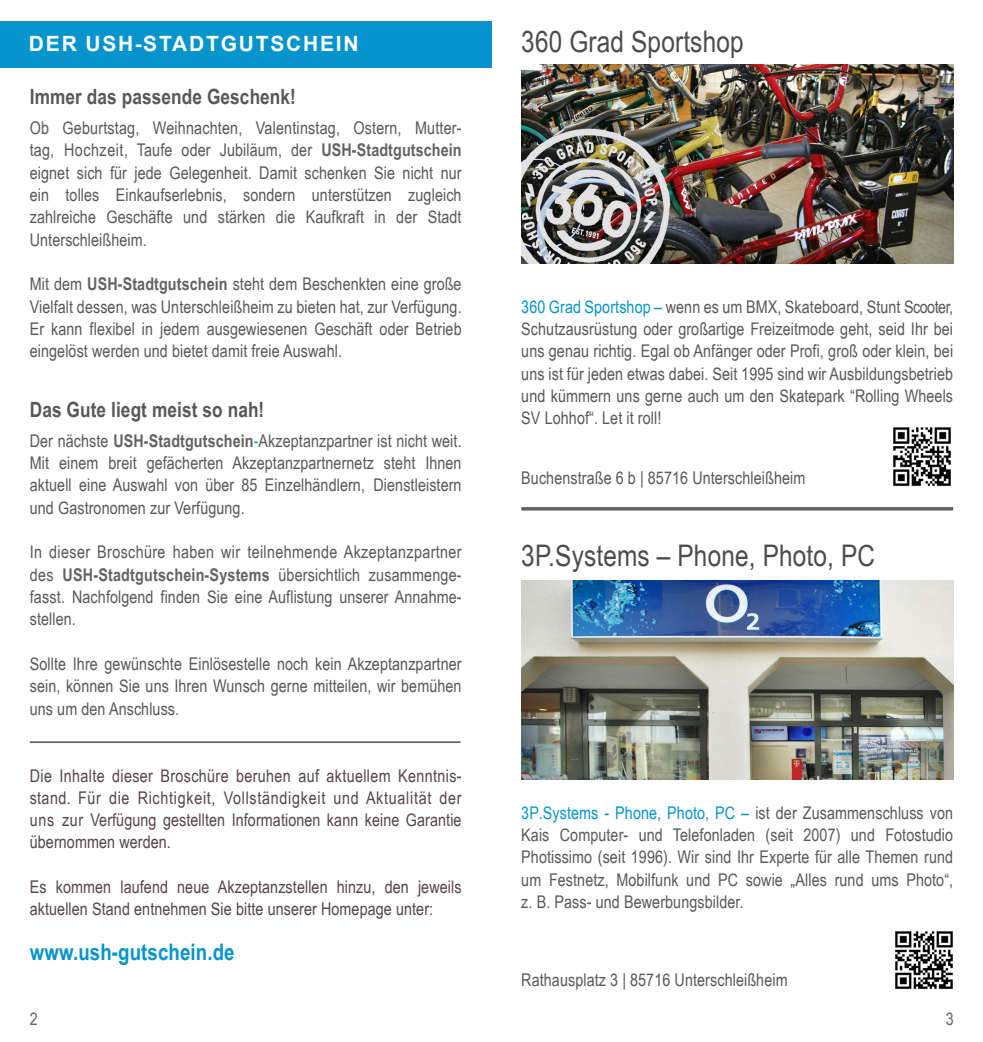
<style>
.page{position:relative;width:983px;height:1042px;background:#fff}
.page>*{position:absolute;margin:0;border:0;box-sizing:border-box;transform-origin:0 0}
.Copy{font:29.75px "USH Arial Narrow";letter-spacing:.005em;color:#4b4c4d}
.Copy-2{font:700 22.75px "USH Bold Arial Narrow";letter-spacing:.005em;color:#0694cd}
.Tabellentext{font:700 21px "USH Bold Arial Narrow";letter-spacing:.005em;color:#57585a}
.Seitenzahl{font:700 21px "Arial";letter-spacing:.085em;color:#fff}
.Tabellentext-2{font:17.5px/22.4px "USH Arial Narrow";letter-spacing:.005em;color:#57585a;text-align:justify}
.Copy-3{font:17.5px/22.4px "USH Arial Narrow";letter-spacing:.005em;color:#57585a;text-align:justify}
.Copy-4{font:17.5px/22.4px "USH Arial Narrow";letter-spacing:.005em;color:#57434d;text-align:justify}
.t1{font:17.5px "USH Arial Narrow";color:#636366}
.s1{font-family:"USH Bold Arial Narrow";font-weight:700;color:#636366}
.s2{color:#00aeef}
.s3{color:#0694cd}
</style>
<div class="page">
<img style="left:893px;top:427px;width:58px;height:59px">
<img style="left:521px;top:64px;width:431px;height:199px">
<img style="left:521px;top:580px;width:431px;height:199px">
<img style="left:895px;top:931px;width:58px;height:58px">
<div style="left:0;top:21px;width:491px;height:47px;background:#0694cd"></div>
<hr style="left:30px;top:741px;width:430px;height:2px;background:#636366">
<hr style="left:521px;top:507px;width:431px;height:3px;background:#636366">
<p class="Seitenzahl" style="left:29px;top:28px;width:331px">DER USH-STADTGUTSCHEIN</p>
<p class="Tabellentext" style="left:30px;top:81px;width:268px">Immer das passende Geschenk!</p>
<p class="Tabellentext-2" style="left:30px;top:116px;width:433px">Ob Geburtstag, Weihnachten, Valentinstag, Ostern, Mutter&shy;tag, Hochzeit, Taufe oder Jubiläum, der <span class="s1">USH-Stadtgutschein </span>eignet sich für jede Gelegenheit. Damit schenken Sie nicht nur ein tolles Einkaufserlebnis, sondern unterstützen zugleich zahlreiche Geschäfte und stärken die Kaufkraft in der Stadt Unterschleißheim.</p>
<p class="Tabellentext-2" style="left:30px;top:272px;width:433px">Mit dem <span class="s1">USH-Stadtgutschein</span> steht dem Beschenkten eine große Vielfalt dessen, was Unterschleißheim zu bieten hat, zur Verfügung.<br>Er kann flexibel in jedem ausgewiesenen Geschäft oder Betrieb eingelöst werden und bietet damit freie Auswahl.</p>
<p class="Tabellentext" style="left:30px;top:393px;width:236px">Das Gute liegt meist so nah!</p>
<p class="Tabellentext-2" style="left:30px;top:428px;width:433px">Der nächste <span class="s1">USH-Stadtgutschein</span><span class="s2">-</span>Akzeptanzpartner ist nicht weit.<br>Mit einem breit gefächerten Akzeptanzpartnernetz steht Ihnen aktuell eine Auswahl von über 85 Einzelhändlern, Dienstleistern und Gastronomen zur Verfügung.</p>
<p class="Tabellentext-2" style="left:30px;top:540px;width:433px">In dieser Broschüre haben wir teilnehmende Akzeptanzpartner des <span class="s1">USH-Stadtgutschein-Systems</span> übersichtlich zusammenge&shy;fasst. Nachfolgend finden Sie eine Auflistung unserer Annahme&shy;stellen.</p>
<p class="Tabellentext-2" style="left:30px;top:652px;width:433px">Sollte Ihre gewünschte Einlösestelle noch kein Akzeptanzpartner sein, können Sie uns Ihren Wunsch gerne mitteilen, wir bemühen uns um den Anschluss.</p>
<p class="Copy-4" style="left:30px;top:763px;width:433px">Die Inhalte dieser Broschüre beruhen auf aktuellem Kenntnis&shy;stand. Für die Richtigkeit, Vollständigkeit und Aktualität der uns zur Verfügung gestellten Informationen kann keine Garantie übernommen werden.</p>
<p class="Copy-4" style="left:30px;top:875px;width:433px">Es kommen laufend neue Akzeptanzstellen hinzu, den jeweils aktuellen Stand entnehmen Sie bitte unserer Homepage unter:</p>
<p class="Copy-2" style="left:30px;top:935px;width:206px">www.ush-gutschein.de</p>
<p class="Copy" style="left:521px;top:20px;width:224px">360 Grad Sportshop</p>
<p class="Copy-3" style="left:521px;top:295px;width:433px"><span class="s3">360 Grad Sportshop –</span> wenn es um BMX, Skateboard, Stunt Scooter, Schutzausrüstung oder großartige Freizeitmode geht, seid Ihr bei uns genau richtig. Egal ob Anfänger oder Profi, groß oder klein, bei uns ist für jeden etwas dabei. Seit 1995 sind wir Ausbildungsbetrieb und kümmern uns gerne auch um den Skatepark “Rolling Wheels SV Lohhof“. Let it roll!</p>
<p class="Copy-3" style="left:521px;top:466px;width:285px">Buchenstraße 6 b | 85716 Unterschleißheim</p>
<p class="Copy" style="left:521px;top:533px;width:355px">3P.Systems – Phone, Photo, PC</p>
<p class="Copy-3" style="left:521px;top:800px;width:433px"><span class="s3">3P.Systems - Phone, Photo, PC –</span> ist der Zusammenschluss von Kais Computer- und Telefonladen (seit 2007) und Fotostudio Photissimo (seit 1996). Wir sind Ihr Experte für alle Themen rund um Festnetz, Mobilfunk und PC sowie „Alles rund ums Photo“, z. B. Pass- und Bewerbungsbilder.</p>
<p class="Copy-3" style="left:521px;top:968px;width:268px">Rathausplatz 3 | 85716 Unterschleißheim</p>
<p class="t1" style="left:30px;top:1006px;width:9px">2</p>
<p class="t1" style="left:945px;top:1006px;width:9px">3</p>
</div>
